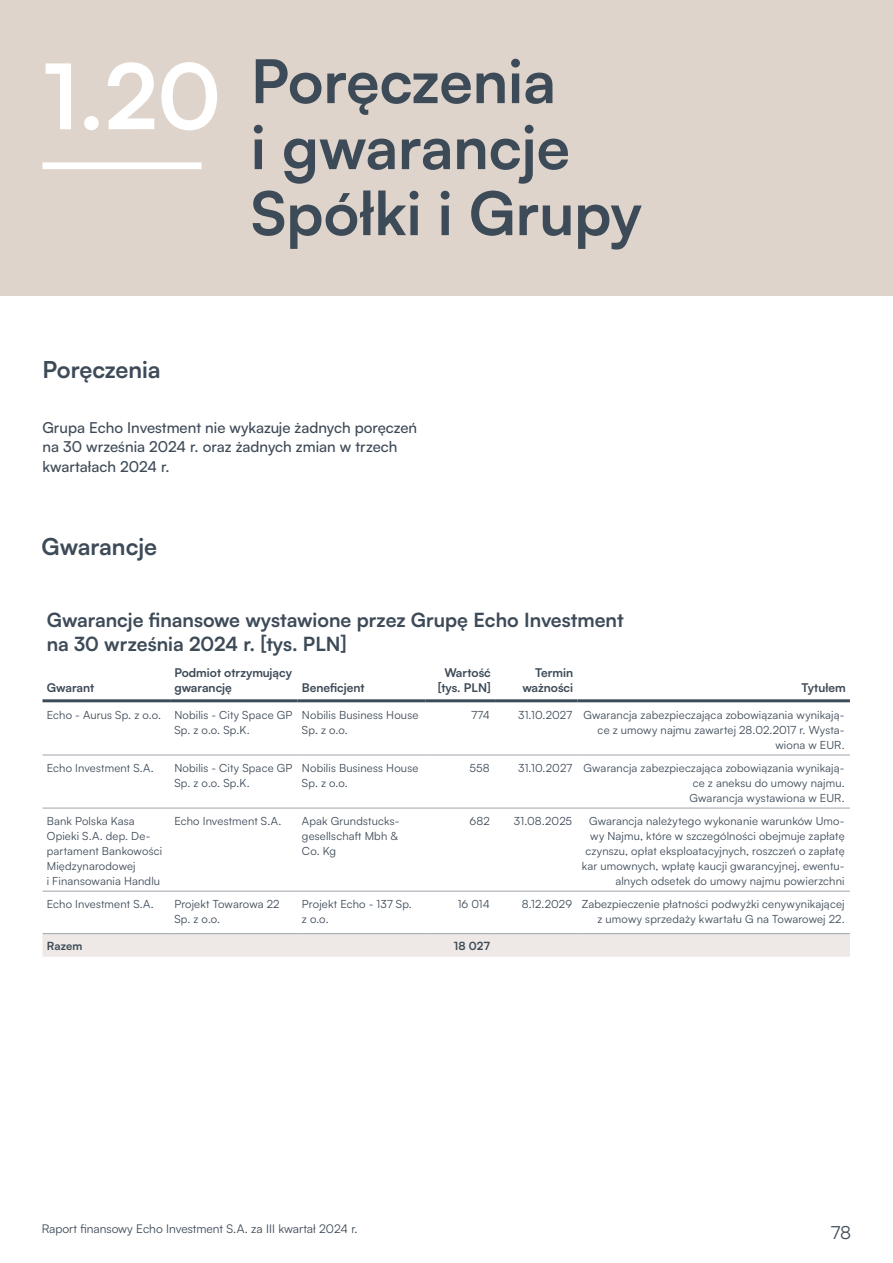
<style>
.page{position:relative;width:893px;height:1263px;background:#fff}
.page>*{position:absolute;margin:0;border:0;box-sizing:border-box;transform-origin:0 0}
.t1{font:700 60px/66px "Satoshi";color:#3d4a57}
.t2{font:700 23.25px "Satoshi";color:#3d4a57}
.t3{font:700 19.5px/24px "Satoshi";color:#3d4a57}
.t4{font:18px "Satoshi";color:#3d4a57}
.t5{font:500 15px/19.5px "Satoshi";color:#3d4a57}
.t6{font:700 12px/15px "Satoshi";color:#3d4a57}
.t7{font:12px "Satoshi";color:#3d4a57}
.t8{font:11.25px/15px "Satoshi";letter-spacing:.015em;color:#3d4a57}
.t9{font:700 11.25px "Satoshi";letter-spacing:.015em;color:#3d4a57}
.s1{font-size:90px;color:#fff}
</style>
<div class="page">
<div style="left:0;top:0;width:893px;height:296px;background:#ded4cc"></div>
<div style="left:43px;top:162px;width:159px;height:7px;background:#fff"></div>
<div style="left:43px;top:934px;width:807px;height:23px;background:#eee9e6"></div>
<hr style="left:43px;top:699px;width:127px;height:3px;background:#3d4a57">
<hr style="left:170px;top:699px;width:128px;height:3px;background:#3d4a57">
<hr style="left:298px;top:699px;width:127px;height:3px;background:#3d4a57">
<hr style="left:425px;top:699px;width:70px;height:3px;background:#3d4a57">
<hr style="left:495px;top:699px;width:82px;height:3px;background:#3d4a57">
<hr style="left:577px;top:699px;width:273px;height:3px;background:#3d4a57">
<hr style="left:43px;top:755px;width:127px;height:1px;background:#9ea4ab">
<hr style="left:170px;top:755px;width:128px;height:1px;background:#9ea4ab">
<hr style="left:298px;top:755px;width:127px;height:1px;background:#9ea4ab">
<hr style="left:425px;top:755px;width:70px;height:1px;background:#9ea4ab">
<hr style="left:495px;top:755px;width:82px;height:1px;background:#9ea4ab">
<hr style="left:577px;top:755px;width:273px;height:1px;background:#9ea4ab">
<hr style="left:43px;top:808px;width:127px;height:1px;background:#9ea4ab">
<hr style="left:170px;top:808px;width:128px;height:1px;background:#9ea4ab">
<hr style="left:298px;top:808px;width:127px;height:1px;background:#9ea4ab">
<hr style="left:425px;top:808px;width:70px;height:1px;background:#9ea4ab">
<hr style="left:495px;top:808px;width:82px;height:1px;background:#9ea4ab">
<hr style="left:577px;top:808px;width:273px;height:1px;background:#9ea4ab">
<hr style="left:43px;top:891px;width:127px;height:1px;background:#9ea4ab">
<hr style="left:170px;top:891px;width:128px;height:1px;background:#9ea4ab">
<hr style="left:298px;top:891px;width:127px;height:1px;background:#9ea4ab">
<hr style="left:425px;top:891px;width:70px;height:1px;background:#9ea4ab">
<hr style="left:495px;top:891px;width:82px;height:1px;background:#9ea4ab">
<hr style="left:577px;top:891px;width:273px;height:1px;background:#9ea4ab">
<hr style="left:43px;top:933px;width:127px;height:1px;background:#9ea4ab">
<hr style="left:170px;top:933px;width:128px;height:1px;background:#9ea4ab">
<hr style="left:298px;top:933px;width:127px;height:1px;background:#9ea4ab">
<hr style="left:425px;top:933px;width:70px;height:1px;background:#9ea4ab">
<hr style="left:495px;top:933px;width:82px;height:1px;background:#9ea4ab">
<hr style="left:577px;top:933px;width:273px;height:1px;background:#9ea4ab">
<h1 class="t1" style="left:251px;top:45px;width:393px;text-indent:-208px"><span class="s1">1.20</span> Poręczenia<br>i gwarancje<br>Spółki i Grupy</h1>
<h2 class="t2" style="left:43px;top:353px;width:120px">Poręczenia</h2>
<h3 class="t5" style="left:43px;top:417px;width:376px">Grupa Echo Investment nie wykazuje żadnych poręczeń na 30 września 2024 r. oraz żadnych zmian w trzech kwartałach 2024 r.</h3>
<h2 class="t2" style="left:42px;top:530px;width:117px">Gwarancje</h2>
<h3 class="t3" style="left:47px;top:606px;width:578px">Gwarancje finansowe wystawione przez Grupę Echo Investment na 30 września 2024 r. [tys. PLN]</h3>
<p class="t6" style="left:47px;top:680px;width:49px">Gwarant</p>
<p class="t6" style="left:174px;top:665px;width:119px">Podmiot otrzymujący gwarancję</p>
<p class="t6" style="left:438px;top:665px;width:55px;text-align:center">Wartość [tys. PLN]</p>
<p class="t6" style="left:522px;top:665px;width:52px;text-align:right">Termin ważności</p>
<p class="t6" style="left:302px;top:680px;width:64px">Beneficjent</p>
<p class="t6" style="left:801px;top:680px;width:46px">Tytułem</p>
<p class="t8" style="left:174px;top:707px;width:119px;text-indent:-128px">Echo - Aurus Sp. z o.o. Nobilis - City Space GP<br>Sp. z o.o. Sp.K.</p>
<p class="t8" style="left:302px;top:707px;width:118px">Nobilis Business House<br>Sp. z o.o.</p>
<p class="t8" style="left:471px;top:707px;width:20px">774</p>
<p class="t8" style="left:518px;top:707px;width:328px;text-align:right">31.10.2027 Gwarancja zabezpieczająca zobowiązania wynikają&shy;ce z umowy najmu zawartej 28.02.2017 r. Wysta-<br>wiona w EUR.</p>
<p class="t8" style="left:47px;top:760px;width:108px">Echo Investment S.A.</p>
<p class="t8" style="left:174px;top:760px;width:119px">Nobilis - City Space GP<br>Sp. z o.o. Sp.K.</p>
<p class="t8" style="left:302px;top:760px;width:118px">Nobilis Business House<br>Sp. z o.o.</p>
<p class="t8" style="left:469px;top:760px;width:22px">558</p>
<p class="t8" style="left:690px;top:760px;width:157px;text-align:justify;text-indent:-171px">31.10.2027 Gwarancja zabezpieczająca zobowiązania wynikają&shy;ce z aneksu do umowy najmu.<br>Gwarancja wystawiona w EUR.</p>
<p class="t8" style="left:47px;top:813px;width:117px">Bank Polska Kasa<br>Opieki S.A. dep. De&shy;partament Bankowości<br>Międzynarodowej<br>i Finansowania Handlu</p>
<p class="t8" style="left:174px;top:813px;width:108px">Echo Investment S.A.</p>
<p class="t8" style="left:302px;top:813px;width:99px;text-align:justify">Apak Grundstucks&shy;gesellschaft Mbh &amp; Co. Kg</p>
<p class="t8" style="left:470px;top:813px;width:22px">682</p>
<p class="t8" style="left:514px;top:813px;width:60px">31.08.2025</p>
<p class="t8" style="left:582px;top:813px;width:264px;text-align:right">Gwarancja należytego wykonanie warunków Umo&shy;wy Najmu, które w szczególności obejmuje zapłatę czynszu, opłat eksploatacyjnych, roszczeń o zapłatę kar umownych, wpłatę kaucji gwarancyjnej, ewentu&shy;alnych odsetek do umowy najmu powierzchni</p>
<p class="t8" style="left:47px;top:896px;width:108px">Echo Investment S.A.</p>
<p class="t8" style="left:174px;top:896px;width:107px">Projekt Towarowa 22<br>Sp. z o.o.</p>
<p class="t8" style="left:302px;top:896px;width:111px">Projekt Echo - 137 Sp. z o.o.</p>
<p class="t8" style="left:458px;top:896px;width:33px">16 014</p>
<p class="t8" style="left:522px;top:896px;width:324px;text-align:right">8.12.2029 Zabezpieczenie płatności podwyżki cenywynikającej z umowy sprzedaży kwartału G na Towarowej 22.</p>
<p class="t9" style="left:47px;top:938px;width:37px">Razem</p>
<p class="t9" style="left:454px;top:938px;width:37px">18 027</p>
<p class="t7" style="left:42px;top:1220px;width:318px">Raport finansowy Echo Investment S.A. za III kwartał 2024 r.</p>
<h3 class="t4" style="left:831px;top:1220px;width:21px">78</h3>
</div>
